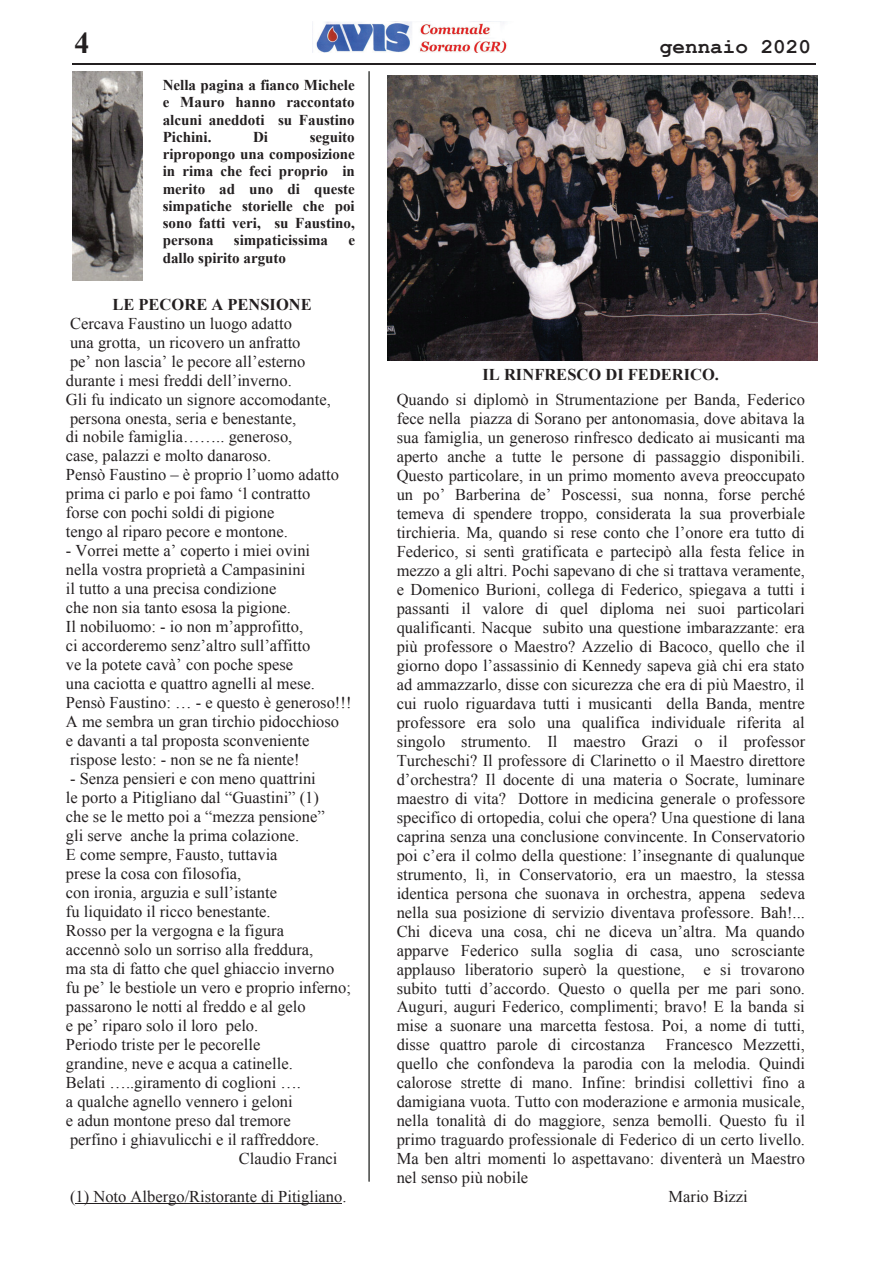
<style>
.page{position:relative;width:893px;height:1263px;background:#fff}
.page>*{position:absolute;margin:0;border:0;box-sizing:border-box;transform-origin:0 0}
.t1{font:700 30px "Times New Roman";color:#231f20}
.t2{font:700 21px "Courier New";color:#231f20}
.t3{font:16.5px/18.9px "Times New Roman";color:#231f20}
.t4{font:700 16.5px "Times New Roman";color:#231f20}
.t5{font:700 15px/17.2px "Times New Roman";color:#231f20;text-align:justify}
</style>
<div class="page">
<img style="left:312px;top:21px;width:195px;height:32px">
<hr style="left:72px;top:64px;width:743px;height:1px;background:#231f20">
<hr style="left:76px;top:1203px;width:266px;height:1px;background:#231f20">
<img style="left:388px;top:75px;width:429px;height:286px">
<img style="left:73px;top:71px;width:70px;height:209px">
<hr style="left:368px;top:72px;width:2px;height:1109px;background:#040503">
<h1 class="t1" style="left:74px;top:22px;width:16px">4</h1>
<p class="t2" style="left:660px;top:33px;width:153px">gennaio 2020</p>
<p class="t5" style="left:163px;top:76px;width:194px">Nella pagina a fianco Michele e Mauro hanno raccontato alcuni aneddoti su Faustino Pichini.</p>
<p class="t5" style="left:163px;top:128px;width:194px;text-indent:147px">seguito ripropongo una composizione in rima che feci proprio in merito ad uno di queste simpatiche storielle che poi sono fatti veri, su Faustino, persona</p>
<p class="t5" style="left:253px;top:128px;width:17px">Di</p>
<p class="t5" style="left:234px;top:231px;width:96px">simpaticissima</p>
<p class="t5" style="left:348px;top:231px;width:8px">e</p>
<p class="t5" style="left:163px;top:249px;width:125px">dallo spirito arguto</p>
<p class="t4" style="left:112px;top:293px;width:201px">LE PECORE A PENSIONE</p>
<p class="t3" style="left:66px;top:313px;width:274px">Cercava Faustino un luogo adatto<br>una grotta, un ricovero un anfratto<br>pe’ non lascia’ le pecore all’esterno durante i mesi freddi dell’inverno.<br>Gli fu indicato un signore accomodante, persona onesta, seria e benestante,<br>di nobile famiglia…….. generoso,<br>case, palazzi e molto danaroso.<br>Pensò Faustino – è proprio l’uomo adatto prima ci parlo e poi famo ‘l contratto forse con pochi soldi di pigione<br>tengo al riparo pecore e montone.</p>
<p class="t3" style="left:66px;top:541px;width:287px">- Vorrei mette a’ coperto i miei ovini<br>nella vostra proprietà a Campasinini<br>il tutto a una precisa condizione<br>che non sia tanto esosa la pigione.<br>Il nobiluomo: - io non m’approfitto,<br>ci accorderemo senz’altro sull’affitto<br>ve la potete cavà’ con poche spese<br>una caciotta e quattro agnelli al mese.<br>Pensò Faustino: … - e questo è generoso!!!<br>A me sembra un gran tirchio pidocchioso<br>e davanti a tal proposta sconveniente rispose lesto: - non se ne fa niente!</p>
<p class="t3" style="left:70px;top:769px;width:247px">- Senza pensieri e con meno quattrini</p>
<p class="t3" style="left:66px;top:788px;width:255px">le porto a Pitigliano dal “Guastini” (1)</p>
<p class="t3" style="left:66px;top:807px;width:260px">che se le metto poi a “mezza pensione”</p>
<p class="t3" style="left:66px;top:826px;width:235px">gli serve anche la prima colazione.</p>
<p class="t3" style="left:66px;top:845px;width:213px">E come sempre, Fausto, tuttavia</p>
<p class="t3" style="left:66px;top:864px;width:177px">prese la cosa con filosofia,</p>
<p class="t3" style="left:66px;top:883px;width:213px">con ironia, arguzia e sull’istante</p>
<p class="t3" style="left:66px;top:902px;width:206px">fu liquidato il ricco benestante.</p>
<p class="t3" style="left:66px;top:920px;width:220px">Rosso per la vergogna e la figura</p>
<p class="t3" style="left:66px;top:939px;width:249px">accennò solo un sorriso alla freddura,</p>
<p class="t3" style="left:66px;top:958px;width:270px">ma sta di fatto che quel ghiaccio inverno</p>
<p class="t3" style="left:66px;top:977px;width:286px">fu pe’ le bestiole un vero e proprio inferno;</p>
<p class="t3" style="left:66px;top:996px;width:241px">passarono le notti al freddo e al gelo</p>
<p class="t3" style="left:66px;top:1015px;width:194px">e pe’ riparo solo il loro pelo.</p>
<p class="t3" style="left:66px;top:1034px;width:196px">Periodo triste per le pecorelle</p>
<p class="t3" style="left:66px;top:1053px;width:228px">grandine, neve e acqua a catinelle.</p>
<p class="t3" style="left:66px;top:1072px;width:237px">Belati …..giramento di coglioni ….</p>
<p class="t3" style="left:66px;top:1091px;width:228px">a qualche agnello vennero i geloni</p>
<p class="t3" style="left:66px;top:1110px;width:226px">e adun montone preso dal tremore</p>
<p class="t3" style="left:70px;top:1129px;width:251px">perfino i ghiavulicchi e il raffreddore.</p>
<p class="t3" style="left:239px;top:1148px;width:100px">Claudio Franci</p>
<p class="t3" style="left:70px;top:1186px;width:278px">(1) Noto Albergo/Ristorante di Pitigliano.</p>
<p class="t4" style="left:483px;top:363px;width:238px">IL RINFRESCO DI FEDERICO.</p>
<p class="t3" style="left:397px;top:390px;width:410px">Quando si diplomò in Strumentazione per Banda, Federico</p>
<p class="t3" style="left:397px;top:409px;width:410px">fece nella piazza di Sorano per antonomasia, dove abitava la</p>
<p class="t3" style="left:397px;top:428px;width:410px">sua famiglia, un generoso rinfresco dedicato ai musicanti ma</p>
<p class="t3" style="left:397px;top:447px;width:410px">aperto anche a tutte le persone di passaggio disponibili.</p>
<p class="t3" style="left:397px;top:466px;width:410px">Questo particolare, in un primo momento aveva preoccupato</p>
<p class="t3" style="left:397px;top:485px;width:410px">un po’ Barberina de’ Poscessi, sua nonna, forse perché</p>
<p class="t3" style="left:397px;top:504px;width:410px">temeva di spendere troppo, considerata la sua proverbiale</p>
<p class="t3" style="left:397px;top:523px;width:410px">tirchieria. Ma, quando si rese conto che l’onore era tutto di</p>
<p class="t3" style="left:397px;top:542px;width:409px">Federico, si sentì gratificata e partecipò alla festa felice in</p>
<p class="t3" style="left:397px;top:561px;width:410px">mezzo a gli altri. Pochi sapevano di che si trattava veramente,</p>
<p class="t3" style="left:397px;top:580px;width:410px">e Domenico Burioni, collega di Federico, spiegava a tutti i</p>
<p class="t3" style="left:397px;top:599px;width:410px">passanti il valore di quel diploma nei suoi particolari</p>
<p class="t3" style="left:397px;top:618px;width:410px">qualificanti. Nacque subito una questione imbarazzante: era</p>
<p class="t3" style="left:397px;top:637px;width:410px">più professore o Maestro? Azzelio di Bacoco, quello che il</p>
<p class="t3" style="left:397px;top:656px;width:409px">giorno dopo l’assassinio di Kennedy sapeva già chi era stato</p>
<p class="t3" style="left:397px;top:675px;width:409px">ad ammazzarlo, disse con sicurezza che era di più Maestro, il</p>
<p class="t3" style="left:397px;top:694px;width:410px">cui ruolo riguardava tutti i musicanti della Banda, mentre</p>
<p class="t3" style="left:397px;top:713px;width:410px">professore era solo una qualifica individuale riferita al</p>
<p class="t3" style="left:397px;top:732px;width:410px">singolo strumento. Il maestro Grazi o il professor</p>
<p class="t3" style="left:397px;top:750px;width:410px">Turcheschi? Il professore di Clarinetto o il Maestro direttore</p>
<p class="t3" style="left:397px;top:769px;width:410px">d’orchestra? Il docente di una materia o Socrate, luminare</p>
<p class="t3" style="left:397px;top:788px;width:410px">maestro di vita? Dottore in medicina generale o professore</p>
<p class="t3" style="left:397px;top:807px;width:410px">specifico di ortopedia, colui che opera? Una questione di lana</p>
<p class="t3" style="left:397px;top:826px;width:410px">caprina senza una conclusione convincente. In Conservatorio</p>
<p class="t3" style="left:397px;top:845px;width:410px">poi c’era il colmo della questione: l’insegnante di qualunque</p>
<p class="t3" style="left:397px;top:864px;width:409px">strumento, lì, in Conservatorio, era un maestro, la stessa</p>
<p class="t3" style="left:397px;top:883px;width:410px">identica persona che suonava in orchestra, appena sedeva</p>
<p class="t3" style="left:397px;top:902px;width:410px">nella sua posizione di servizio diventava professore. Bah!...</p>
<p class="t3" style="left:397px;top:921px;width:409px">Chi diceva una cosa, chi ne diceva un’altra. Ma quando</p>
<p class="t3" style="left:397px;top:940px;width:410px">apparve Federico sulla soglia di casa, uno scrosciante</p>
<p class="t3" style="left:397px;top:959px;width:410px">applauso liberatorio superò la questione, e si trovarono</p>
<p class="t3" style="left:397px;top:978px;width:410px">subito tutti d’accordo. Questo o quella per me pari sono.</p>
<p class="t3" style="left:397px;top:997px;width:410px">Auguri, auguri Federico, complimenti; bravo! E la banda si</p>
<p class="t3" style="left:397px;top:1016px;width:410px">mise a suonare una marcetta festosa. Poi, a nome di tutti,</p>
<p class="t3" style="left:397px;top:1035px;width:410px">disse quattro parole di circostanza Francesco Mezzetti,</p>
<p class="t3" style="left:397px;top:1054px;width:410px">quello che confondeva la parodia con la melodia. Quindi</p>
<p class="t3" style="left:397px;top:1073px;width:410px">calorose strette di mano. Infine: brindisi collettivi fino a</p>
<p class="t3" style="left:397px;top:1092px;width:410px">damigiana vuota. Tutto con moderazione e armonia musicale,</p>
<p class="t3" style="left:397px;top:1111px;width:410px">nella tonalità di do maggiore, senza bemolli. Questo fu il</p>
<p class="t3" style="left:397px;top:1130px;width:410px">primo traguardo professionale di Federico di un certo livello.</p>
<p class="t3" style="left:397px;top:1149px;width:410px">Ma ben altri momenti lo aspettavano: diventerà un Maestro</p>
<p class="t3" style="left:397px;top:1168px;width:133px">nel senso più nobile</p>
<p class="t3" style="left:668px;top:1187px;width:81px">Mario Bizzi</p>
</div>
